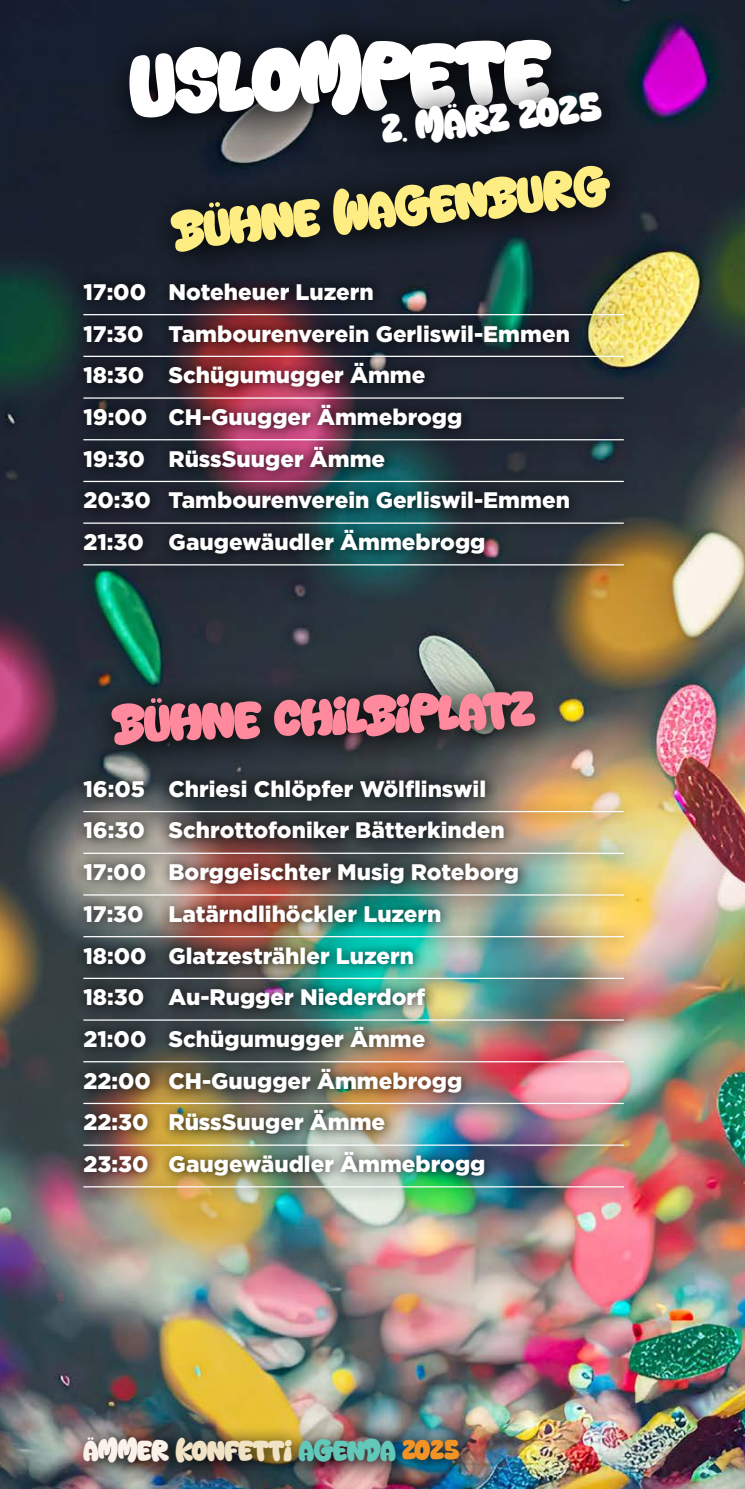
<style>
.page{position:relative;width:745px;height:1489px;background:#fff}
.page>*{position:absolute;margin:0;border:0;box-sizing:border-box;transform-origin:0 0}
.t1{font:87px "Back Wild";color:#fff}
.t2{font:50px "Back Wild";color:#ff8a9d}
.t3{font:50px "Back Wild";color:#feed83}
.t4{font:40px "Back Wild";color:#fff}
.t5{font:27.5px "Back Wild";letter-spacing:-.025em;color:#f1e3c6}
.t6{font:900 22.5px/41.8px "Gotham";color:#fff}
.s1{color:#fbf2eb}
.s2{color:#62c8ba}
.s3{color:#f39325}
</style>
<div class="page">
<img style="left:0;top:0;width:744px;height:1488px">
<img style="left:69px;top:1422px;width:410px;height:61px">
<svg style="left:102px;top:7px;width:481px;height:145px;background:#151a23"></svg>
<svg style="left:355px;top:66px;width:279px;height:73px;background:#0d1218"></svg>
<svg style="left:144px;top:139px;width:498px;height:147px;background:#171e28"></svg>
<svg style="left:85px;top:664px;width:483px;height:104px;background:#31383b"></svg>
<img style="left:73px;top:271px;width:563px;height:310px">
<hr style="left:83px;top:314px;width:540px;height:1px;background:#fff">
<hr style="left:83px;top:356px;width:540px;height:1px;background:#fff">
<hr style="left:83px;top:397px;width:540px;height:1px;background:#fff">
<hr style="left:83px;top:439px;width:540px;height:1px;background:#fff">
<hr style="left:83px;top:481px;width:540px;height:1px;background:#fff">
<hr style="left:83px;top:522px;width:540px;height:1px;background:#fff">
<hr style="left:83px;top:564px;width:540px;height:1px;background:#fff">
<img style="left:73px;top:768px;width:563px;height:434px">
<hr style="left:83px;top:811px;width:540px;height:1px;background:#fff">
<hr style="left:83px;top:852px;width:540px;height:1px;background:#fff">
<hr style="left:83px;top:894px;width:540px;height:1px;background:#fff">
<hr style="left:83px;top:936px;width:540px;height:1px;background:#fff">
<hr style="left:83px;top:977px;width:540px;height:1px;background:#fff">
<hr style="left:83px;top:1019px;width:540px;height:1px;background:#fff">
<hr style="left:83px;top:1061px;width:540px;height:1px;background:#fff">
<hr style="left:83px;top:1102px;width:540px;height:1px;background:#fff">
<hr style="left:83px;top:1144px;width:540px;height:1px;background:#fff">
<hr style="left:83px;top:1186px;width:540px;height:1px;background:#fff">
<hr style="left:742px;top:16px;width:2px;height:179px;background:#000">
<svg style="left:742px;top:367px;width:2px;height:632px"></svg>
<hr style="left:741px;top:400px;width:3px;height:116px;background:#000">
<svg style="left:732px;top:462px;width:12px;height:120px"></svg>
<svg style="left:737px;top:911px;width:7px;height:66px"></svg>
<svg style="left:737px;top:782px;width:7px;height:129px"></svg>
<svg style="left:731px;top:582px;width:13px;height:128px;background:#5e746f"></svg>
<h1 class="t1" style="left:128px;top:34px;width:424px;rotate:-2deg">USLOMPETE</h1>
<h3 class="t4" style="left:379px;top:107px;width:222px;rotate:-6deg">2. MÄRZ 2025</h3>
<h2 class="t3" style="left:168px;top:202px;width:442px;rotate:-6deg">BÜHNE WAGENBURG</h2>
<p class="t6" style="left:83px;top:271px;width:488px">17:00 Noteheuer Luzern<br>17:30 Tambourenverein Gerliswil-Emmen<br>18:30 Schügumugger Ämme<br>19:00 CH-Guugger Ämmebrogg<br>19:30 RüssSuuger Ämme<br>20:30 Tambourenverein Gerliswil-Emmen<br>21:30 Gaugewäudler Ämmebrogg</p>
<h2 class="t2" style="left:111px;top:694px;width:424px;rotate:-2deg">BÜHNE CHILBIPLATZ</h2>
<p class="t6" style="left:83px;top:767px;width:437px">16:05 Chriesi Chlöpfer Wölflinswil<br>16:30 Schrottofoniker Bätterkinden<br>17:00 Borggeischter Musig Roteborg<br>17:30 Latärndlihöckler Luzern<br>18:00 Glatzesträhler Luzern<br>18:30 Au-Rugger Niederdorf<br>21:00 Schügumugger Ämme<br>22:00 CH-Guugger Ämmebrogg<br>22:30 RüssSuuger Ämme<br>23:30 Gaugewäudler Ämmebrogg</p>
<p class="t5" style="left:83px;top:1433px;width:377px"><span class="s1">ÄMMER</span> KONFETTI <span class="s2">AGENDA</span> <span class="s3">2025</span></p>
</div>
